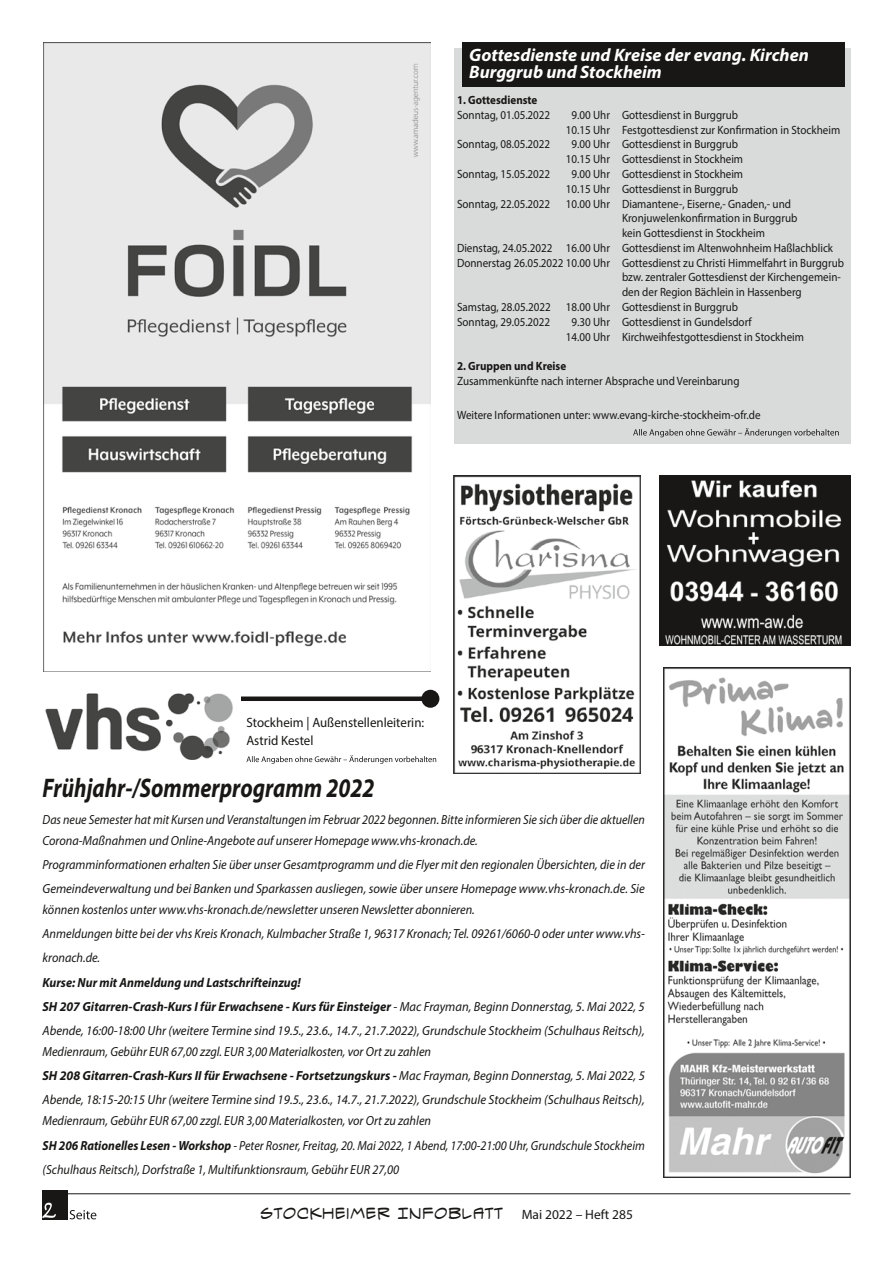
<style>
.page{position:relative;width:893px;height:1263px;background:#fff}
.page>*{position:absolute;margin:0;border:0;box-sizing:border-box;transform-origin:0 0}
.t1{font:italic 700 27px "Myriad Pro";color:#181716;scale:.82 1}
.t2{font:italic 700 18px/16.5px "Myriad Pro";color:#fff}
.t3{font:16.5px "Spectre Verde BB";color:#181716}
.t4{font:13.5px/18px "Myriad Pro";color:#181716;scale:.96 1}
.t5{font:italic 13.2px/24.2px "Myriad Pro";color:#181716;scale:.93 1}
.t6{font:italic 13.2px/24.2px "Myriad Pro";color:#181716;scale:.95 1}
.t7{font:italic 13.2px/21.1px "Myriad Pro";color:#181716;scale:.91 1}
.t8{font:12px/14.9px "Myriad Pro";color:#181716;scale:.92 1}
.t9{font:700 12px "Myriad Pro";color:#181716;scale:.92 1}
.s1{font-weight:700}
.s2{font-family:"Myriad Pro";font-size:13.5px}
</style>
<div class="page">
<hr style="left:43px;top:1193px;width:807px;height:1px;background:#181716">
<div style="left:43px;top:1190px;width:25px;height:30px;background:#181716"></div>
<svg style="left:70px;top:1210px;width:26px;height:9px"></svg>
<div style="left:239px;top:696px;width:191px;height:5px;background:#181716"></div>
<div style="left:421px;top:690px;width:18px;height:18px;background:#181716;border-radius:50%"></div>
<div style="left:43px;top:662px;width:198px;height:101px;background:#fff"></div>
<img style="left:45px;top:693px;width:188px;height:67px">
<svg style="left:246px;top:755px;width:190px;height:9px"></svg>
<svg style="left:42px;top:1203px;width:14px;height:15px"></svg>
<div style="left:454px;top:48px;width:396px;height:395px;background:#d9dada"></div>
<div style="left:462px;top:43px;width:383px;height:44px;background:#181716"></div>
<svg style="left:633px;top:428px;width:206px;height:9px"></svg>
<img style="left:454px;top:476px;width:187px;height:297px">
<img style="left:43px;top:43px;width:387px;height:629px">
<img style="left:660px;top:476px;width:191px;height:170px">
<img style="left:663px;top:667px;width:187px;height:511px">
<h2 class="t2" style="left:469px;top:46px;width:341px">Gottesdienste und Kreise der evang. Kirchen<br>Burggrub und Stockheim</h2>
<p class="t9" style="left:457px;top:92px;width:89px">1. Gottesdienste</p>
<p class="t8" style="left:457px;top:107px;width:103px">Sonntag, 01.05.2022</p>
<p class="t8" style="left:566px;top:107px;width:300px;text-indent:6px">9.00 Uhr Gottesdienst in Burggrub<br>10.15 Uhr Festgottesdienst zur Konfirmation in Stockheim</p>
<p class="t8" style="left:457px;top:137px;width:103px">Sonntag, 08.05.2022</p>
<p class="t8" style="left:566px;top:137px;width:194px;text-align:center">9.00 Uhr Gottesdienst in Burggrub<br>10.15 Uhr Gottesdienst in Stockheim</p>
<p class="t8" style="left:457px;top:166px;width:103px">Sonntag, 15.05.2022</p>
<p class="t8" style="left:566px;top:166px;width:194px;text-align:center">9.00 Uhr Gottesdienst in Stockheim<br>10.15 Uhr Gottesdienst in Burggrub</p>
<p class="t8" style="left:457px;top:196px;width:103px">Sonntag, 22.05.2022</p>
<p class="t8" style="left:566px;top:196px;width:246px">10.00 Uhr Diamantene-, Eiserne,- Gnaden,- und</p>
<p class="t8" style="left:622px;top:211px;width:192px">Kronjuwelenkonfirmation in Burggrub</p>
<p class="t8" style="left:622px;top:225px;width:157px">kein Gottesdienst in Stockheim</p>
<p class="t8" style="left:457px;top:240px;width:410px">Dienstag, 24.05.2022 16.00 Uhr Gottesdienst im Altenwohnheim Haßlachblick</p>
<p class="t8" style="left:457px;top:255px;width:422px">Donnerstag 26.05.2022 10.00 Uhr Gottesdienst zu Christi Himmelfahrt in Burggrub</p>
<p class="t8" style="left:622px;top:270px;width:239px">bzw. zentraler Gottesdienst der Kirchengemein-</p>
<p class="t8" style="left:622px;top:285px;width:197px">den der Region Bächlein in Hassenberg</p>
<p class="t8" style="left:457px;top:299px;width:307px">Samstag, 28.05.2022 18.00 Uhr Gottesdienst in Burggrub</p>
<p class="t8" style="left:457px;top:314px;width:103px">Sonntag, 29.05.2022</p>
<p class="t8" style="left:566px;top:314px;width:260px;text-indent:6px">9.30 Uhr Gottesdienst in Gundelsdorf<br>14.00 Uhr Kirchweihfestgottesdienst in Stockheim</p>
<p class="t9" style="left:457px;top:358px;width:120px">2. Gruppen und Kreise</p>
<p class="t8" style="left:457px;top:373px;width:309px">Zusammenkünfte nach interner Absprache und Vereinbarung</p>
<p class="t8" style="left:457px;top:407px;width:331px">Weitere Informationen unter: www.evang-kirche-stockheim-ofr.de</p>
<p class="t4" style="left:246px;top:713px;width:187px">Stockheim | Außenstellenleiterin:<br>Astrid Kestel</p>
<h1 class="t1" style="left:43px;top:770px;width:406px">Frühjahr-/Sommerprogramm 2022</h1>
<p class="t7" style="left:43px;top:808px;width:663px">Das neue Semester hat mit Kursen und Veranstaltungen im Februar 2022 begonnen. Bitte informieren Sie sich über die aktuellen<br>Corona-Maßnahmen und Online-Angebote auf unserer Homepage www.vhs-kronach.de.</p>
<p class="t5" style="left:43px;top:852px;width:649px">Programminformationen erhalten Sie über unser Gesamtprogramm und die Flyer mit den regionalen Übersichten, die in der<br>Gemeindeverwaltung und bei Banken und Sparkassen ausliegen, sowie über unsere Homepage www.vhs-kronach.de. Sie</p>
<p class="t5" style="left:43px;top:897px;width:649px">können kostenlos unter www.vhs-kronach.de/newsletter unseren Newsletter abonnieren.<br>Anmeldungen bitte bei der vhs Kreis Kronach, Kulmbacher Straße 1, 96317 Kronach; Tel. 09261/6060-0 oder unter www.vhs&shy;kronach.de.</p>
<p class="t6" style="left:43px;top:970px;width:635px"><span class="s1">Kurse: Nur mit Anmeldung und Lastschrifteinzug!<br>SH 207 Gitarren-Crash-Kurs I für Erwachsene - Kurs für Einsteiger</span> - Mac Frayman, Beginn Donnerstag, 5. Mai 2022, 5<br>Abende, 16:00-18:00 Uhr (weitere Termine sind 19.5., 23.6., 14.7., 21.7.2022), Grundschule Stockheim (Schulhaus Reitsch),</p>
<p class="t5" style="left:43px;top:1039px;width:649px">Medienraum, Gebühr EUR 67,00 zzgl. EUR 3,00 Materialkosten, vor Ort zu zahlen<br><span class="s1">SH 208 Gitarren-Crash-Kurs II für Erwachsene - Fortsetzungskurs -</span> Mac Frayman, Beginn Donnerstag, 5. Mai 2022, 5<br>Abende, 18:15-20:15 Uhr (weitere Termine sind 19.5., 23.6., 14.7., 21.7.2022), Grundschule Stockheim (Schulhaus Reitsch),</p>
<p class="t5" style="left:43px;top:1109px;width:649px">Medienraum, Gebühr EUR 67,00 zzgl. EUR 3,00 Materialkosten, vor Ort zu zahlen<br><span class="s1">SH 206 Rationelles Lesen - Workshop</span> - Peter Rosner, Freitag, 20. Mai 2022, 1 Abend, 17:00-21:00 Uhr, Grundschule Stockheim (Schulhaus Reitsch), Dorfstraße 1, Multifunktionsraum, Gebühr EUR 27,00</p>
<p class="t3" style="left:260px;top:1205px;width:375px">STOCKHEIMER INFOBLATT <span class="s2">Mai 2022 – Heft 285</span></p>
</div>
